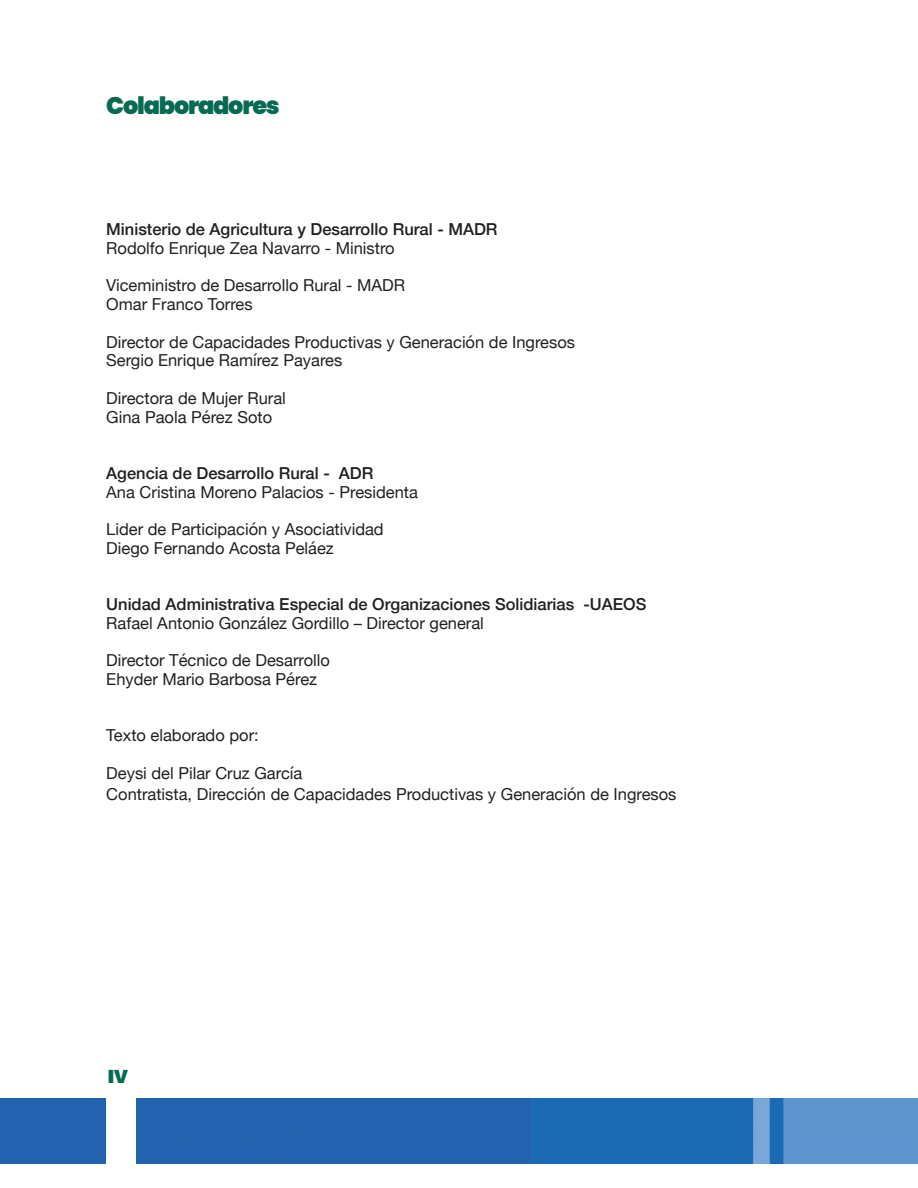
<style>
.page{position:relative;width:918px;height:1188px;background:#fff}
.page>*{position:absolute;margin:0;border:0;box-sizing:border-box;transform-origin:0 0}
.t1{font:900 24px "Poppins";letter-spacing:-.05em;color:#076a53}
.t2{font:900 19.5px "Work Sans";color:#076a53}
.t3{font:16.5px "Helvetica Neue";color:#231f20}
.t4{font:500 16.5px "Helvetica Neue";color:#231f20}
</style>
<div class="page">
<img style="left:0;top:1099px;width:918px;height:65px">
<div style="left:107px;top:1097px;width:29px;height:91px;background:#fff"></div>
<p class="t1" style="left:106px;top:92px;width:175px">Colaboradores</p>
<p class="t4" style="left:106px;top:216px;width:393px">Ministerio de Agricultura y Desarrollo Rural - MADR</p>
<p class="t3" style="left:106px;top:236px;width:290px">Rodolfo Enrique Zea Navarro - Ministro</p>
<p class="t3" style="left:106px;top:274px;width:300px">Viceministro de Desarrollo Rural - MADR</p>
<p class="t3" style="left:106px;top:292px;width:148px">Omar Franco Torres</p>
<p class="t3" style="left:106px;top:330px;width:470px">Director de Capacidades Productivas y Generación de Ingresos</p>
<p class="t3" style="left:106px;top:349px;width:238px">Sergio Enrique Ramírez Payares</p>
<p class="t3" style="left:106px;top:386px;width:181px">Directora de Mujer Rural</p>
<p class="t3" style="left:106px;top:405px;width:167px">Gina Paola Pérez Soto</p>
<p class="t4" style="left:106px;top:460px;width:269px">Agencia de Desarrollo Rural - ADR</p>
<p class="t3" style="left:106px;top:480px;width:313px">Ana Cristina Moreno Palacios - Presidenta</p>
<p class="t3" style="left:106px;top:517px;width:279px">Lider de Participación y Asociatividad</p>
<p class="t3" style="left:106px;top:536px;width:229px">Diego Fernando Acosta Peláez</p>
<p class="t4" style="left:106px;top:591px;width:542px">Unidad Administrativa Especial de Organizaciones Solidiarias -UAEOS</p>
<p class="t3" style="left:106px;top:611px;width:379px">Rafael Antonio González Gordillo – Director general</p>
<p class="t3" style="left:106px;top:649px;width:225px">Director Técnico de Desarrollo</p>
<p class="t3" style="left:106px;top:667px;width:212px">Ehyder Mario Barbosa Pérez</p>
<p class="t3" style="left:106px;top:724px;width:154px">Texto elaborado por:</p>
<p class="t3" style="left:106px;top:761px;width:198px">Deysi del Pilar Cruz García</p>
<p class="t3" style="left:106px;top:783px;width:572px">Contratista, Dirección de Capacidades Productivas y Generación de Ingresos</p>
<p class="t2" style="left:108px;top:1061px;width:22px">IV</p>
</div>
